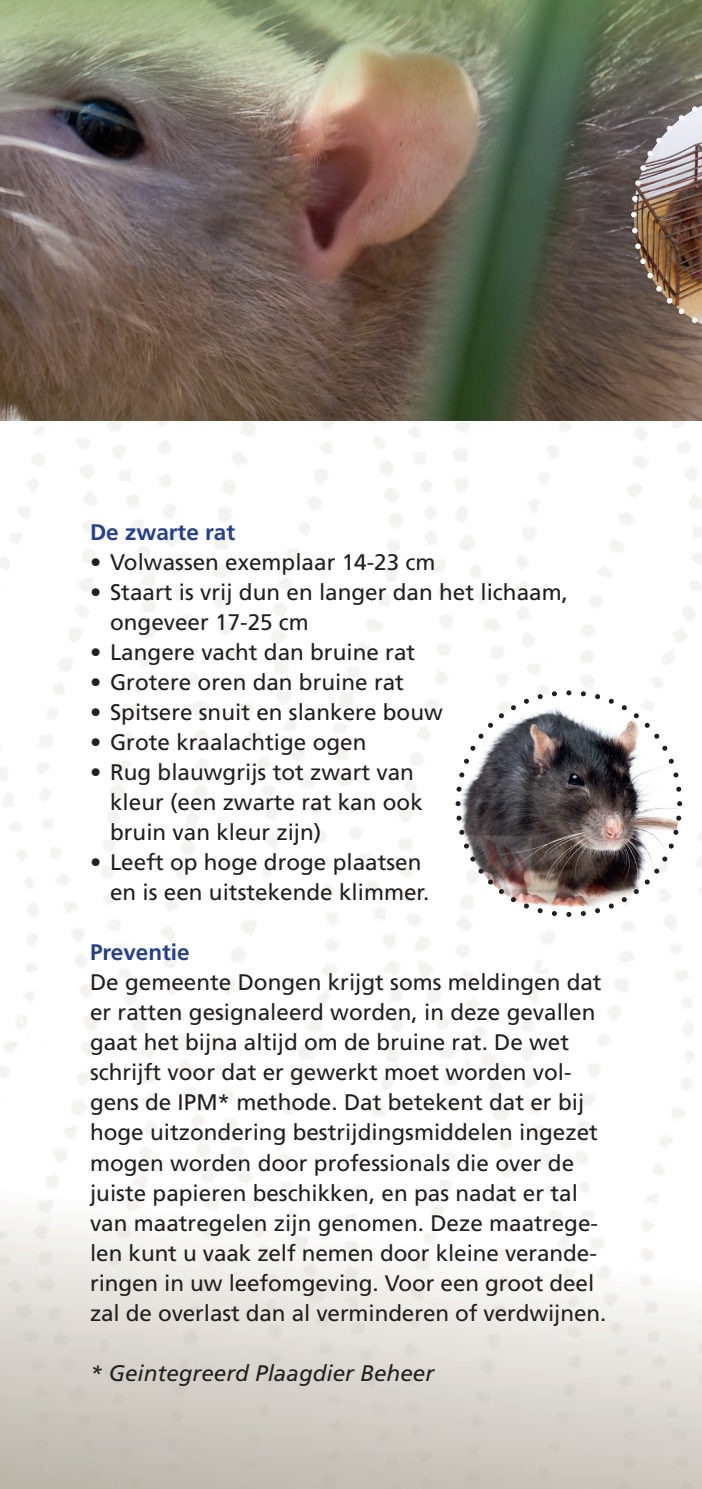
<style>
.page{position:relative;width:702px;height:1489px;background:#fff}
.page>*{position:absolute;margin:0;border:0;box-sizing:border-box;transform-origin:0 0}
.t1{font:22.5px/30px "Frutiger";color:#231f20}
.t2{font:italic 22.5px "Frutiger";color:#231f20}
.t3{font:700 22.5px "Frutiger";color:#253f8e}
</style>
<div class="page">
<img style="left:0;top:0;width:702px;height:1488px">
<img style="left:455px;top:690px;width:227px;height:226px">
<svg style="left:0;top:674px;width:1px;height:227px"></svg>
<img style="left:631px;top:90px;width:71px;height:249px">
<p class="t3" style="left:90px;top:519px;width:147px">De zwarte rat</p>
<p class="t1" style="left:90px;top:547px;width:347px">• Volwassen exemplaar 14-23 cm</p>
<p class="t1" style="left:110px;top:577px;width:459px;text-indent:-20px">• Staart is vrij dun en langer dan het lichaam, ongeveer 17-25 cm</p>
<p class="t1" style="left:90px;top:637px;width:327px">• Langere vacht dan bruine rat</p>
<p class="t1" style="left:90px;top:667px;width:315px">• Grotere oren dan bruine rat</p>
<p class="t1" style="left:90px;top:697px;width:354px">• Spitsere snuit en slankere bouw</p>
<p class="t1" style="left:90px;top:727px;width:278px">• Grote kraalachtige ogen</p>
<p class="t1" style="left:110px;top:757px;width:314px;text-indent:-20px">• Rug blauwgrijs tot zwart van kleur (een zwarte rat kan ook bruin van kleur zijn)</p>
<p class="t1" style="left:110px;top:847px;width:321px;text-indent:-20px">• Leeft op hoge droge plaatsen en is een uitstekende klimmer.</p>
<p class="t3" style="left:90px;top:939px;width:101px">Preventie</p>
<p class="t1" style="left:90px;top:967px;width:518px">De gemeente Dongen krijgt soms meldingen dat er ratten gesignaleerd worden, in deze gevallen gaat het bijna altijd om de bruine rat. De wet schrijft voor dat er gewerkt moet worden vol&shy;gens de IPM* methode. Dat betekent dat er bij hoge uitzondering bestrijdingsmiddelen ingezet mogen worden door professionals die over de juiste papieren beschikken, en pas nadat er tal van maatregelen zijn genomen. Deze maatrege&shy;len kunt u vaak zelf nemen door kleine verande&shy;ringen in uw leefomgeving. Voor een groot deel zal de overlast dan al verminderen of verdwijnen.</p>
<p class="t2" style="left:90px;top:1359px;width:345px">* Geintegreerd Plaagdier Beheer</p>
</div>
